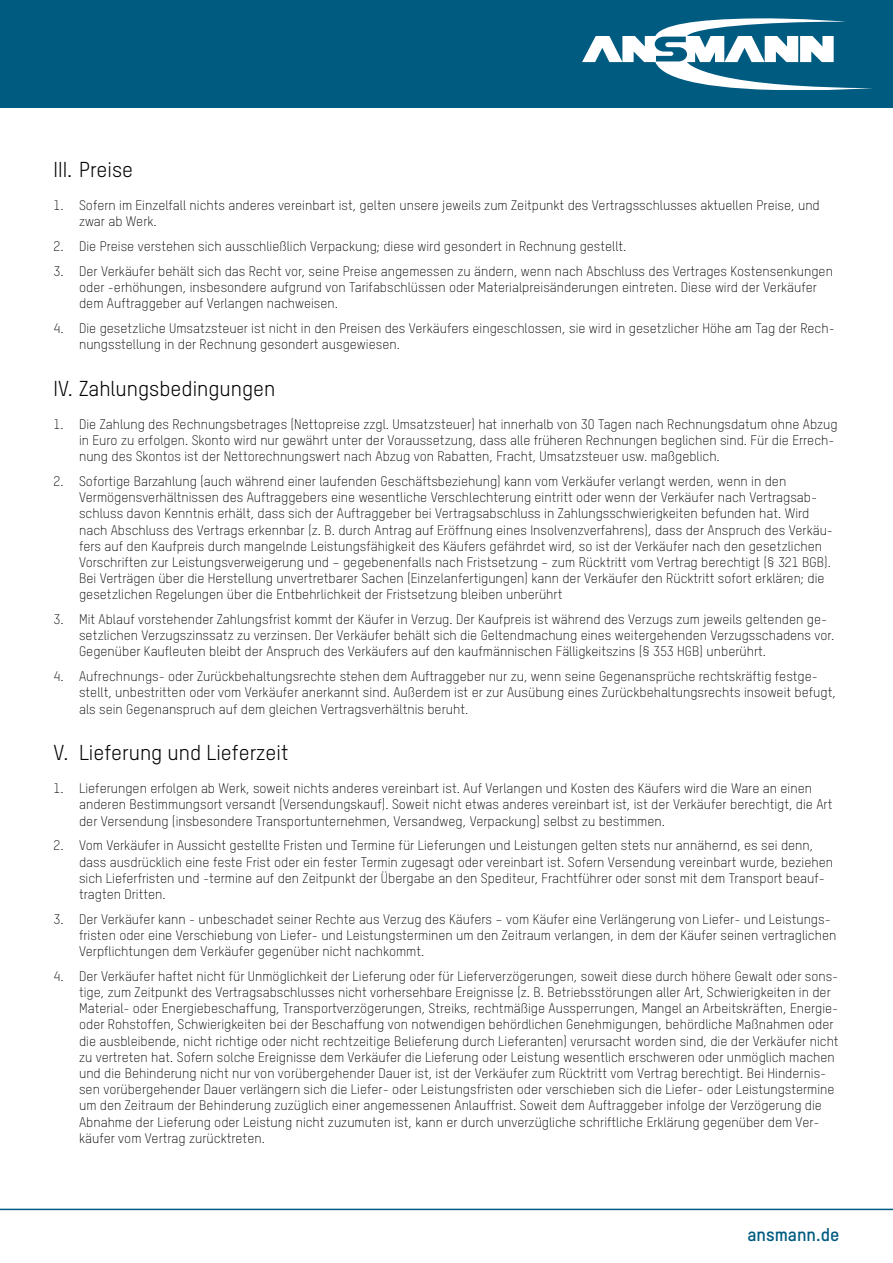
<style>
.page{position:relative;width:893px;height:1263px;background:#fff}
.page>*{position:absolute;margin:0;border:0;box-sizing:border-box;transform-origin:0 0}
.t1{font:21px "T Star Pro Regular";color:#000}
.t2{font:18px "T Star Pro Bold";color:#005b81}
.t3{font:13.5px/16.2px "T Star Pro Light";color:#000}
</style>
<div class="page">
<div style="left:0;top:0;width:893px;height:108px;background:#005b81"></div>
<svg style="left:582px;top:18px;width:291px;height:72px"></svg>
<hr style="left:0;top:1209px;width:893px;height:1px;background:#005b81">
<h1 class="t1" style="left:54px;top:155px;width:81px">III. Preise</h1>
<p class="t3" style="left:79px;top:196px;width:742px;text-indent:-26px">1. Sofern im Einzelfall nichts anderes vereinbart ist, gelten unsere jeweils zum Zeitpunkt des Vertragsschlusses aktuellen Preise, und zwar ab Werk.</p>
<p class="t3" style="left:54px;top:237px;width:574px">2. Die Preise verstehen sich ausschließlich Verpackung; diese wird gesondert in Rechnung gestellt.</p>
<p class="t3" style="left:79px;top:262px;width:755px;text-indent:-26px">3. Der Verkäufer behält sich das Recht vor, seine Preise angemessen zu ändern, wenn nach Abschluss des Vertrages Kostensenkungen oder -erhöhungen, insbesondere aufgrund von Tarifabschlüssen oder Materialpreisänderungen eintreten. Diese wird der Verkäufer dem Auftraggeber auf Verlangen nachweisen.</p>
<p class="t3" style="left:79px;top:319px;width:757px;text-indent:-26px">4. Die gesetzliche Umsatzsteuer ist nicht in den Preisen des Verkäufers eingeschlossen, sie wird in gesetzlicher Höhe am Tag der Rech&shy;nungsstellung in der Rechnung gesondert ausgewiesen.</p>
<h1 class="t1" style="left:54px;top:373px;width:223px">IV. Zahlungsbedingungen</h1>
<p class="t3" style="left:79px;top:415px;width:760px;text-indent:-26px">1. Die Zahlung des Rechnungsbetrages (Nettopreise zzgl. Umsatzsteuer) hat innerhalb von 30 Tagen nach Rechnungsdatum ohne Abzug in Euro zu erfolgen. Skonto wird nur gewährt unter der Voraussetzung, dass alle früheren Rechnungen beglichen sind. Für die Errech&shy;nung des Skontos ist der Nettorechnungswert nach Abzug von Rabatten, Fracht, Umsatzsteuer usw. maßgeblich.</p>
<p class="t3" style="left:79px;top:472px;width:755px;text-indent:-26px">2. Sofortige Barzahlung (auch während einer laufenden Geschäftsbeziehung) kann vom Verkäufer verlangt werden, wenn in den Vermögensverhältnissen des Auftraggebers eine wesentliche Verschlechterung eintritt oder wenn der Verkäufer nach Vertragsab&shy;schluss davon Kenntnis erhält, dass sich der Auftraggeber bei Vertragsabschluss in Zahlungsschwierigkeiten befunden hat. Wird nach Abschluss des Vertrags erkennbar (z. B. durch Antrag auf Eröffnung eines Insolvenzverfahrens), dass der Anspruch des Verkäu&shy;fers auf den Kaufpreis durch mangelnde Leistungsfähigkeit des Käufers gefährdet wird, so ist der Verkäufer nach den gesetzlichen Vorschriften zur Leistungsverweigerung und – gegebenenfalls nach Fristsetzung – zum Rücktritt vom Vertrag berechtigt (§ 321 BGB).<br>Bei Verträgen über die Herstellung unvertretbarer Sachen (Einzelanfertigungen) kann der Verkäufer den Rücktritt sofort erklären; die gesetzlichen Regelungen über die Entbehrlichkeit der Fristsetzung bleiben unberührt</p>
<p class="t3" style="left:79px;top:610px;width:757px;text-indent:-26px">3. Mit Ablauf vorstehender Zahlungsfrist kommt der Käufer in Verzug. Der Kaufpreis ist während des Verzugs zum jeweils geltenden ge&shy;setzlichen Verzugszinssatz zu verzinsen. Der Verkäufer behält sich die Geltendmachung eines weitergehenden Verzugsschadens vor.<br>Gegenüber Kaufleuten bleibt der Anspruch des Verkäufers auf den kaufmännischen Fälligkeitszins (§ 353 HGB) unberührt.</p>
<p class="t3" style="left:79px;top:667px;width:758px;text-indent:-26px">4. Aufrechnungs- oder Zurückbehaltungsrechte stehen dem Auftraggeber nur zu, wenn seine Gegenansprüche rechtskräftig festge&shy;stellt, unbestritten oder vom Verkäufer anerkannt sind. Außerdem ist er zur Ausübung eines Zurückbehaltungsrechts insoweit befugt, als sein Gegenanspruch auf dem gleichen Vertragsverhältnis beruht.</p>
<h1 class="t1" style="left:54px;top:738px;width:236px">V. Lieferung und Lieferzeit</h1>
<p class="t3" style="left:79px;top:779px;width:755px;text-indent:-26px">1. Lieferungen erfolgen ab Werk, soweit nichts anderes vereinbart ist. Auf Verlangen und Kosten des Käufers wird die Ware an einen anderen Bestimmungsort versandt (Versendungskauf). Soweit nicht etwas anderes vereinbart ist, ist der Verkäufer berechtigt, die Art der Versendung (insbesondere Transportunternehmen, Versandweg, Verpackung) selbst zu bestimmen.</p>
<p class="t3" style="left:79px;top:837px;width:755px;text-indent:-26px">2. Vom Verkäufer in Aussicht gestellte Fristen und Termine für Lieferungen und Leistungen gelten stets nur annähernd, es sei denn, dass ausdrücklich eine feste Frist oder ein fester Termin zugesagt oder vereinbart ist. Sofern Versendung vereinbart wurde, beziehen sich Lieferfristen und -termine auf den Zeitpunkt der Übergabe an den Spediteur, Frachtführer oder sonst mit dem Transport beauf&shy;tragten Dritten.</p>
<p class="t3" style="left:79px;top:910px;width:759px;text-indent:-26px">3. Der Verkäufer kann - unbeschadet seiner Rechte aus Verzug des Käufers – vom Käufer eine Verlängerung von Liefer- und Leistungs&shy;fristen oder eine Verschiebung von Liefer- und Leistungsterminen um den Zeitraum verlangen, in dem der Käufer seinen vertraglichen<br>Verpflichtungen dem Verkäufer gegenüber nicht nachkommt.</p>
<p class="t3" style="left:79px;top:967px;width:761px;text-indent:-26px">4. Der Verkäufer haftet nicht für Unmöglichkeit der Lieferung oder für Lieferverzögerungen, soweit diese durch höhere Gewalt oder sons&shy;tige, zum Zeitpunkt des Vertragsabschlusses nicht vorhersehbare Ereignisse (z. B. Betriebsstörungen aller Art, Schwierigkeiten in der Material- oder Energiebeschaffung, Transportverzögerungen, Streiks, rechtmäßige Aussperrungen, Mangel an Arbeitskräften, Energie&shy;oder Rohstoffen, Schwierigkeiten bei der Beschaffung von notwendigen behördlichen Genehmigungen, behördliche Maßnahmen oder die ausbleibende, nicht richtige oder nicht rechtzeitige Belieferung durch Lieferanten) verursacht worden sind, die der Verkäufer nicht zu vertreten hat. Sofern solche Ereignisse dem Verkäufer die Lieferung oder Leistung wesentlich erschweren oder unmöglich machen und die Behinderung nicht nur von vorübergehender Dauer ist, ist der Verkäufer zum Rücktritt vom Vertrag berechtigt. Bei Hindernis&shy;sen vorübergehender Dauer verlängern sich die Liefer- oder Leistungsfristen oder verschieben sich die Liefer- oder Leistungstermine um den Zeitraum der Behinderung zuzüglich einer angemessenen Anlauffrist. Soweit dem Auftraggeber infolge der Verzögerung die Abnahme der Lieferung oder Leistung nicht zuzumuten ist, kann er durch unverzügliche schriftliche Erklärung gegenüber dem Ver&shy;käufer vom Vertrag zurücktreten.</p>
<h2 class="t2" style="left:747px;top:1221px;width:93px">ansmann.de</h2>
</div>
